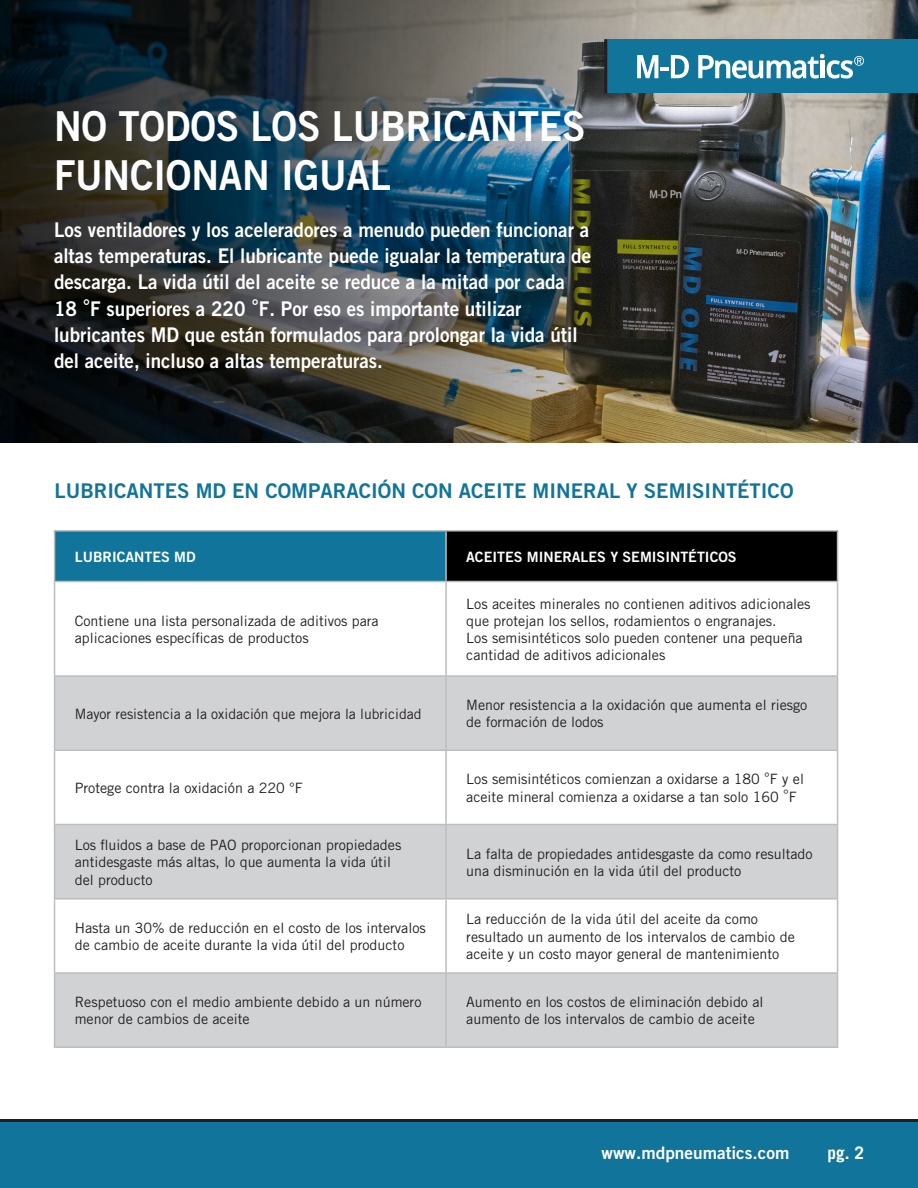
<style>
.page{position:relative;width:918px;height:1188px;background:#fff}
.page>*{position:absolute;margin:0;border:0;box-sizing:border-box;transform-origin:0 0}
.Large_Header_Blue{font:41.25px/49.5px "Trade Gothic LT Bold Two";letter-spacing:-.005em;color:#fff;scale:.93 1}
.Text{font:20.25px/26.2px "Trade Gothic LT Bold Two";color:#fff;scale:.93 1}
.Table_Header{font:20.25px "Trade Gothic LT Bold Two";color:#11749a}
.t1{font:17.25px "Trade Gothic LT Bold Two";color:#fff}
.t2{font:700 17.25px "Trade Gothic LT";color:#fff}
.t3{font:14.25px/17.2px "Trade Gothic LT";color:#231f20}
.Table_Header-2{font:14.25px "Trade Gothic LT Bold Two";color:#fff}
</style>
<div class="page">
<img style="left:698px;top:0;width:220px;height:443px">
<img style="left:0;top:0;width:698px;height:443px">
<div style="left:55px;top:531px;width:391px;height:51px;background:#11749a"></div>
<div style="left:446px;top:531px;width:392px;height:51px;background:#000"></div>
<svg style="left:55px;top:677px;width:390px;height:370px;fill:#d1d2d4"></svg>
<svg style="left:447px;top:677px;width:390px;height:370px;fill:#d1d2d4"></svg>
<hr style="left:54px;top:532px;width:1px;height:49px;background:#bcbdc0">
<hr style="left:445px;top:532px;width:2px;height:49px;background:#bcbdc0">
<hr style="left:54px;top:581px;width:393px;height:1px;background:#bcbdc0">
<hr style="left:837px;top:532px;width:1px;height:49px;background:#bcbdc0">
<hr style="left:447px;top:581px;width:391px;height:1px;background:#bcbdc0">
<hr style="left:837px;top:582px;width:1px;height:93px;background:#bcbdc0">
<hr style="left:837px;top:751px;width:1px;height:73px;background:#bcbdc0">
<hr style="left:54px;top:582px;width:1px;height:93px;background:#bcbdc0">
<hr style="left:445px;top:582px;width:2px;height:93px;background:#bcbdc0">
<hr style="left:54px;top:675px;width:392px;height:2px;background:#bcbdc0">
<hr style="left:54px;top:677px;width:1px;height:73px;background:#bcbdc0">
<hr style="left:446px;top:675px;width:392px;height:2px;background:#bcbdc0">
<hr style="left:445px;top:677px;width:2px;height:73px;background:#bcbdc0">
<hr style="left:837px;top:677px;width:1px;height:73px;background:#bcbdc0">
<hr style="left:54px;top:750px;width:392px;height:1px;background:#bcbdc0">
<hr style="left:54px;top:751px;width:1px;height:73px;background:#bcbdc0">
<hr style="left:446px;top:750px;width:392px;height:1px;background:#bcbdc0">
<hr style="left:445px;top:751px;width:2px;height:73px;background:#bcbdc0">
<hr style="left:54px;top:824px;width:392px;height:1px;background:#bcbdc0">
<hr style="left:54px;top:825px;width:1px;height:73px;background:#bcbdc0">
<hr style="left:446px;top:824px;width:392px;height:1px;background:#bcbdc0">
<hr style="left:445px;top:825px;width:2px;height:73px;background:#bcbdc0">
<hr style="left:837px;top:825px;width:1px;height:73px;background:#bcbdc0">
<hr style="left:54px;top:898px;width:392px;height:2px;background:#bcbdc0">
<hr style="left:54px;top:900px;width:1px;height:72px;background:#bcbdc0">
<hr style="left:446px;top:898px;width:392px;height:2px;background:#bcbdc0">
<hr style="left:445px;top:900px;width:2px;height:72px;background:#bcbdc0">
<hr style="left:837px;top:900px;width:1px;height:72px;background:#bcbdc0">
<hr style="left:54px;top:972px;width:392px;height:2px;background:#bcbdc0">
<hr style="left:54px;top:974px;width:1px;height:73px;background:#bcbdc0">
<hr style="left:446px;top:972px;width:392px;height:2px;background:#bcbdc0">
<hr style="left:445px;top:974px;width:2px;height:73px;background:#bcbdc0">
<hr style="left:837px;top:974px;width:1px;height:73px;background:#bcbdc0">
<hr style="left:54px;top:1047px;width:392px;height:1px;background:#bcbdc0">
<hr style="left:446px;top:1047px;width:392px;height:1px;background:#bcbdc0">
<hr style="left:54px;top:530px;width:392px;height:2px;background:#bcbdc0">
<hr style="left:446px;top:530px;width:392px;height:2px;background:#bcbdc0">
<div style="left:0;top:1120px;width:918px;height:68px;background:#11749a"></div>
<hr style="left:0;top:1119px;width:918px;height:3px;background:#231f20">
<div style="left:607px;top:39px;width:311px;height:54px;background:#11749a"></div>
<hr style="left:604px;top:39px;width:3px;height:54px;background:#231f20">
<svg style="left:637px;top:55px;width:52px;height:23px"></svg>
<svg style="left:698px;top:54px;width:166px;height:25px"></svg>
<p class="Large_Header_Blue" style="left:54px;top:101px;width:573px">NO TODOS LOS LUBRICANTES<br>FUNCIONAN IGUAL</p>
<p class="Text" style="left:54px;top:216px;width:579px">Los ventiladores y los aceleradores a menudo pueden funcionar a altas temperaturas. El lubricante puede igualar la temperatura de descarga. La vida útil del aceite se reduce a la mitad por cada 18 °F superiores a 220 °F. Por eso es importante utilizar lubricantes MD que están formulados para prolongar la vida útil del aceite, incluso a altas temperaturas.</p>
<p class="Table_Header" style="left:55px;top:478px;width:741px">LUBRICANTES MD EN COMPARACIÓN CON ACEITE MINERAL Y SEMISINTÉTICO</p>
<p class="Table_Header-2" style="left:75px;top:548px;width:122px">LUBRICANTES MD</p>
<p class="Table_Header-2" style="left:466px;top:548px;width:272px">ACEITES MINERALES Y SEMISINTÉTICOS</p>
<p class="t3" style="left:75px;top:612px;width:305px">Contiene una lista personalizada de aditivos para aplicaciones específicas de productos</p>
<p class="t3" style="left:466px;top:595px;width:346px">Los aceites minerales no contienen aditivos adicionales que protejan los sellos, rodamientos o engranajes.<br>Los semisintéticos solo pueden contener una pequeña cantidad de aditivos adicionales</p>
<p class="t3" style="left:75px;top:705px;width:348px">Mayor resistencia a la oxidación que mejora la lubricidad</p>
<p class="t3" style="left:466px;top:696px;width:343px">Menor resistencia a la oxidación que aumenta el riesgo de formación de lodos</p>
<p class="t3" style="left:75px;top:779px;width:230px">Protege contra la oxidación a 220 °F</p>
<p class="t3" style="left:466px;top:771px;width:339px">Los semisintéticos comienzan a oxidarse a 180 °F y el aceite mineral comienza a oxidarse a tan solo 160 °F</p>
<p class="t3" style="left:75px;top:836px;width:328px">Los fluidos a base de PAO proporcionan propiedades antidesgaste más altas, lo que aumenta la vida útil del producto</p>
<p class="t3" style="left:466px;top:845px;width:348px">La falta de propiedades antidesgaste da como resultado una disminución en la vida útil del producto</p>
<p class="t3" style="left:75px;top:919px;width:353px">Hasta un 30% de reducción en el costo de los intervalos de cambio de aceite durante la vida útil del producto</p>
<p class="t3" style="left:466px;top:910px;width:330px">La reducción de la vida útil del aceite da como resultado un aumento de los intervalos de cambio de aceite y un costo mayor general de mantenimiento</p>
<p class="t3" style="left:75px;top:993px;width:348px">Respetuoso con el medio ambiente debido a un número menor de cambios de aceite</p>
<p class="t3" style="left:466px;top:993px;width:299px">Aumento en los costos de eliminación debido al aumento de los intervalos de cambio de aceite</p>
<p class="t1" style="left:602px;top:1142px;width:189px">www.mdpneumatics.com</p>
<p class="t2" style="left:828px;top:1142px;width:38px">pg. 2</p>
</div>
